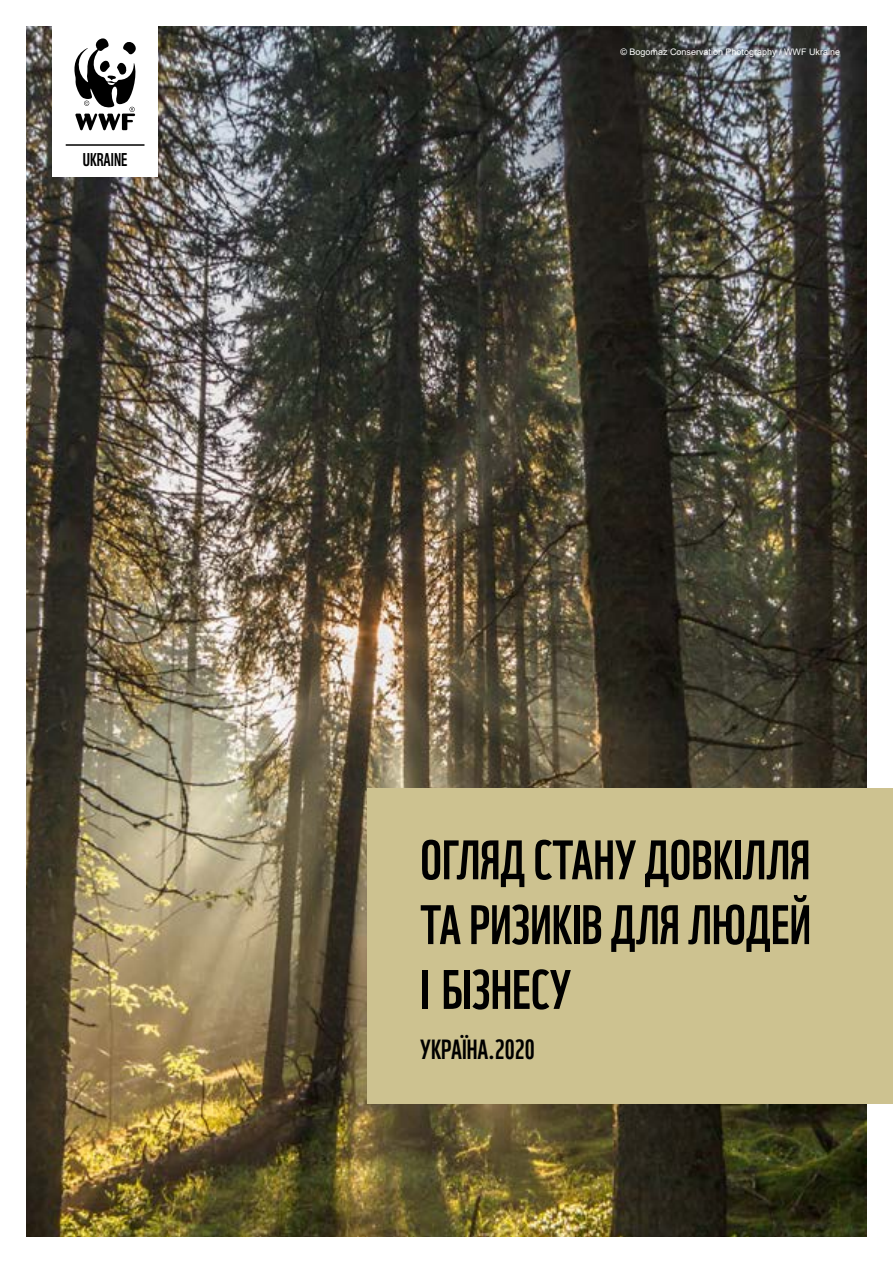
<style>
.page{position:relative;width:893px;height:1263px;background:#fff}
.page>*{position:absolute;margin:0;border:0;box-sizing:border-box;transform-origin:0 0}
.t1{font:54px/64.8px "WWF";color:#000;text-align:justify}
.t2{font:27px "WWF";color:#000}
.t3{font:18px "WWF";color:#000}
.t4{font:9px "Arial";color:#fff}
</style>
<div class="page">
<img style="left:26px;top:26px;width:841px;height:1211px">
<div style="left:53px;top:25px;width:105px;height:151px;background:#fff"></div>
<svg style="left:74px;top:38px;width:62px;height:92px"></svg>
<hr style="left:66px;top:144px;width:78px;height:2px;background:#000">
<div style="left:368px;top:788px;width:525px;height:315px;background:#cdc290"></div>
<p class="t3" style="left:83px;top:146px;width:46px">UKRAINE</p>
<p class="t4" style="left:620px;top:45px;width:221px">© Bogomaz Conservation Photography / WWF Ukraine</p>
<p class="t1" style="left:420px;top:822px;width:392px">ОГЛЯД СТАНУ ДОВКІЛЛЯ ТА РИЗИКІВ ДЛЯ ЛЮДЕЙ І БІЗНЕСУ</p>
<p class="t2" style="left:420px;top:1028px;width:116px">УКРАЇНА.2020</p>
</div>
